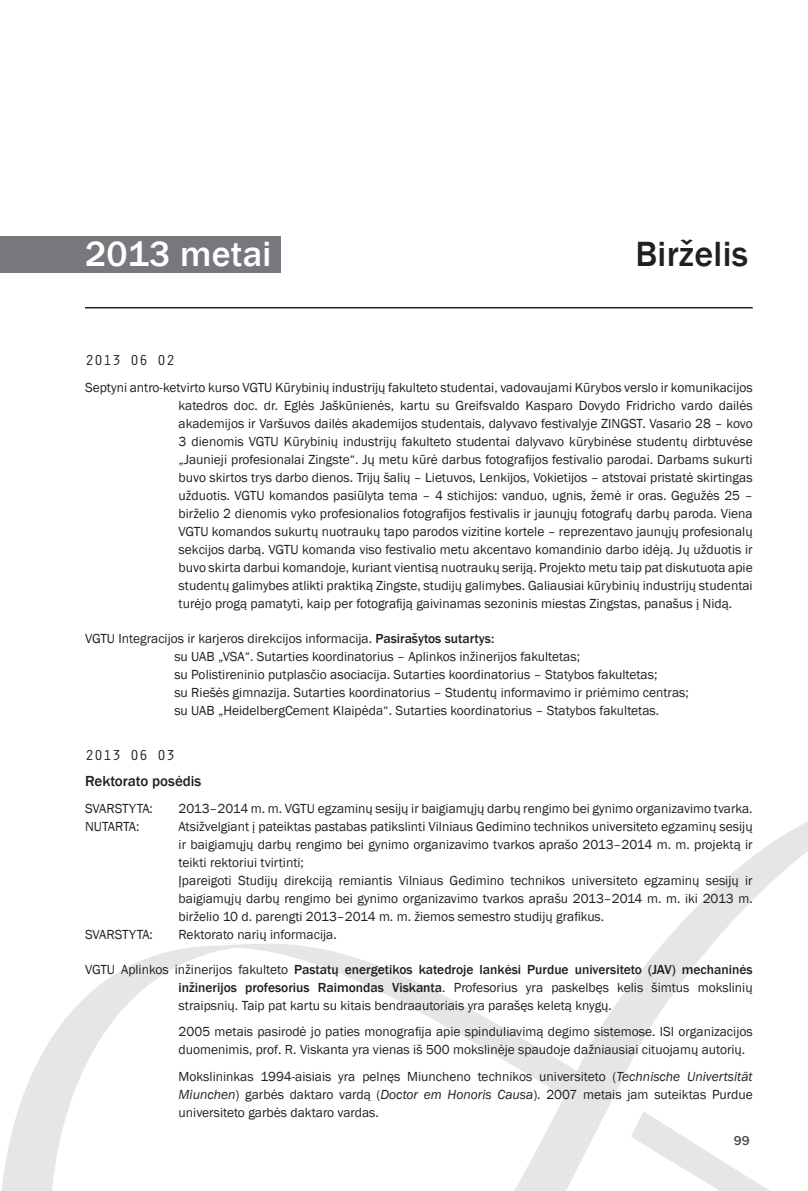
<style>
.page{position:relative;width:808px;height:1191px;background:#fff}
.page>*{position:absolute;margin:0;border:0;box-sizing:border-box;transform-origin:0 0}
.t1{font:500 36px "Franklin Gothic";letter-spacing:.01em;color:#fff}
.t2{font:500 36px "Franklin Gothic";letter-spacing:.01em;color:#231f20}
.t3{font:15px "Orator Std";color:#231f20}
.t4{font:500 15px "Franklin Gothic";color:#231f20}
.t5{font:13.5px/18px "Franklin Gothic";color:#231f20;text-align:justify}
.t6{font:500 13.5px "Franklin Gothic";color:#4b4c4d}
.s1{font-weight:500}
.s2{font-style:italic}
</style>
<div class="page">
<svg style="left:2px;top:822px;width:806px;height:369px"></svg>
<hr style="left:85px;top:307px;width:668px;height:1px;background:#231f20">
<div style="left:0;top:236px;width:281px;height:36px;background:#76787b"></div>
<h1 class="t1" style="left:85px;top:232px;width:188px">2013 metai</h1>
<h1 class="t2" style="left:635px;top:232px;width:114px">Birželis</h1>
<p class="t3" style="left:85px;top:349px;width:91px">2013 06 02</p>
<p class="t5" style="left:179px;top:378px;width:576px;text-indent:-94px">Septyni antro-ketvirto kurso VGTU Kūrybinių industrijų fakulteto studentai, vadovaujami Kūrybos verslo ir komunikacijos katedros doc. dr. Eglės Jaškūnienės, kartu su Greifsvaldo Kasparo Dovydo Fridricho vardo dailės akademijos ir Varšuvos dailės akademijos studentais, dalyvavo festivalyje ZINGST. Vasario 28 – kovo 3 dienomis VGTU Kūrybinių industrijų fakulteto studentai dalyvavo kūrybinėse studentų dirbtuvėse „Jaunieji profesionalai Zingste“. Jų metu kūrė darbus fotografijos festivalio parodai. Darbams sukurti buvo skirtos trys darbo dienos. Trijų šalių – Lietuvos, Lenkijos, Vokietijos – atstovai pristatė skirtingas užduotis. VGTU komandos pasiūlyta tema – 4 stichijos: vanduo, ugnis, žemė ir oras. Gegužės 25 – birželio 2 dienomis vyko profesionalios fotografijos festivalis ir jaunųjų fotografų darbų paroda. Viena VGTU komandos sukurtų nuotraukų tapo parodos vizitine kortele – reprezentavo jaunųjų profesionalų sekcijos darbą. VGTU komanda viso festivalio metu akcentavo komandinio darbo idėją. Jų užduotis ir buvo skirta darbui komandoje, kuriant vientisą nuotraukų seriją. Projekto metu taip pat diskutuota apie studentų galimybes atlikti praktiką Zingste, studijų galimybes. Galiausiai kūrybinių industrijų studentai turėjo progą pamatyti, kaip per fotografiją gaivinamas sezoninis miestas Zingstas, panašus į Nidą.</p>
<p class="t5" style="left:174px;top:629px;width:516px;text-align:left;text-indent:-89px">VGTU Integracijos ir karjeros direkcijos informacija. <span class="s1">Pasirašytos sutartys:<br></span>su UAB „VSA“. Sutarties koordinatorius – Aplinkos inžinerijos fakultetas;<br>su Polistireninio putplasčio asociacija. Sutarties koordinatorius – Statybos fakultetas;<br>su Riešės gimnazija. Sutarties koordinatorius – Studentų informavimo ir priėmimo centras; su UAB „HeidelbergCement Klaipėda“. Sutarties koordinatorius – Statybos fakultetas.</p>
<p class="t3" style="left:85px;top:744px;width:91px">2013 06 03</p>
<p class="t4" style="left:85px;top:772px;width:118px">Rektorato posėdis</p>
<p class="t5" style="left:85px;top:799px;width:69px">SVARSTYTA:</p>
<p class="t5" style="left:179px;top:799px;width:575px">2013–2014 m. m. VGTU egzaminų sesijų ir baigiamųjų darbų rengimo bei gynimo organizavimo tvarka.</p>
<p class="t5" style="left:85px;top:817px;width:56px">NUTARTA:</p>
<p class="t5" style="left:179px;top:817px;width:576px;text-align:left">Atsižvelgiant į pateiktas pastabas patikslinti Vilniaus Gedimino technikos universiteto egzaminų sesijų ir baigiamųjų darbų rengimo bei gynimo organizavimo tvarkos aprašo 2013–2014 m. m. projektą ir teikti rektoriui tvirtinti;<br>Įpareigoti Studijų direkciją remiantis Vilniaus Gedimino technikos universiteto egzaminų sesijų ir baigiamųjų darbų rengimo bei gynimo organizavimo tvarkos aprašu 2013–2014 m. m. iki 2013 m. birželio 10 d. parengti 2013–2014 m. m. žiemos semestro studijų grafikus.</p>
<p class="t5" style="left:85px;top:925px;width:69px">SVARSTYTA:</p>
<p class="t5" style="left:179px;top:925px;width:160px">Rektorato narių informacija.</p>
<p class="t5" style="left:179px;top:960px;width:576px;text-indent:-94px">VGTU Aplinkos inžinerijos fakulteto <span class="s1">Pastatų energetikos katedroje lankėsi Purdue universiteto (JAV) mechaninės inžinerijos profesorius Raimondas Viskanta</span>. Profesorius yra paskelbęs kelis šimtus mokslinių straipsnių. Taip pat kartu su kitais bendraautoriais yra parašęs keletą knygų.</p>
<p class="t5" style="left:179px;top:1023px;width:576px">2005 metais pasirodė jo paties monografija apie spinduliavimą degimo sistemose. ISI organizacijos duomenimis, prof. R. Viskanta yra vienas iš 500 mokslinėje spaudoje dažniausiai cituojamų autorių.</p>
<p class="t5" style="left:179px;top:1067px;width:576px">Mokslininkas 1994-aisiais yra pelnęs Miuncheno technikos universiteto (<span class="s2">Technische Univertsität Miunchen</span>) garbės daktaro vardą (<span class="s2">Doctor em Honoris Causa</span>). 2007 metais jam suteiktas Purdue universiteto garbės daktaro vardas.</p>
<p class="t6" style="left:734px;top:1132px;width:17px">99</p>
</div>
